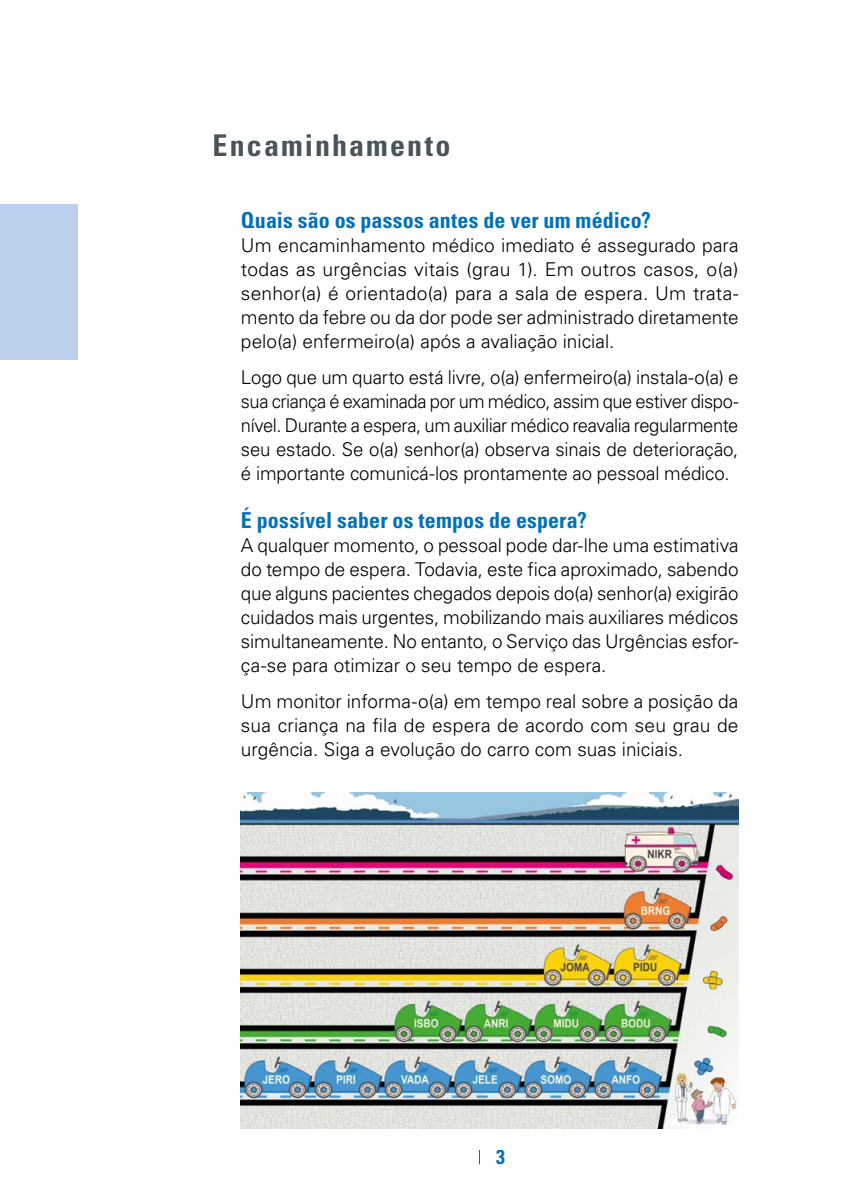
<style>
.page{position:relative;width:842px;height:1191px;background:#fff}
.page>*{position:absolute;margin:0;border:0;box-sizing:border-box;transform-origin:0 0}
.t1{font:700 condensed 30px "Univers LT Std";letter-spacing:.07em;color:#4a555b}
.t2{font:700 condensed 22px "Univers LT Std";letter-spacing:.005em;color:#0071bb}
.t3{font:700 condensed 20px "Univers LT Std";color:#0071bb}
.t4{font:300 19px/24px "Univers LT Std";color:#000;text-align:justify}
</style>
<div class="page">
<div style="left:0;top:204px;width:78px;height:156px;background:#bcd0ed"></div>
<svg style="left:479px;top:1150px;width:1px;height:14px"></svg>
<img style="left:241px;top:792px;width:497px;height:336px">
<h1 class="t1" style="left:213px;top:127px;width:239px">Encaminhamento</h1>
<p class="t2" style="left:241px;top:207px;width:411px">Quais são os passos antes de ver um médico?</p>
<p class="t4" style="left:241px;top:233px;width:499px">Um encaminhamento médico imediato é assegurado para todas as urgências vitais (grau 1). Em outros casos, o(a) senhor(a) é orientado(a) para a sala de espera. Um trata&shy;mento da febre ou da dor pode ser administrado diretamente pelo(a) enfermeiro(a) após a avaliação inicial.</p>
<p class="t4" style="left:241px;top:365px;width:499px">Logo que um quarto está livre, o(a) enfermeiro(a) instala-o(a) e sua criança é examinada por um médico, assim que estiver dispo&shy;nível. Durante a espera, um auxiliar médico reavalia regularmente seu estado. Se o(a) senhor(a) observa sinais de deterioração, é importante comunicá-los prontamente ao pessoal médico.</p>
<p class="t2" style="left:241px;top:507px;width:347px">É possível saber os tempos de espera?</p>
<p class="t4" style="left:241px;top:533px;width:499px">A qualquer momento, o pessoal pode dar-lhe uma estimativa do tempo de espera. Todavia, este fica aproximado, sabendo que alguns pacientes chegados depois do(a) senhor(a) exigirão cuidados mais urgentes, mobilizando mais auxiliares médicos simultaneamente. No entanto, o Serviço das Urgências esfor&shy;ça-se para otimizar o seu tempo de espera.</p>
<p class="t4" style="left:241px;top:689px;width:499px">Um monitor informa-o(a) em tempo real sobre a posição da sua criança na fila de espera de acordo com seu grau de urgência. Siga a evolução do carro com suas iniciais.</p>
<p class="t3" style="left:496px;top:1145px;width:10px">3</p>
</div>
